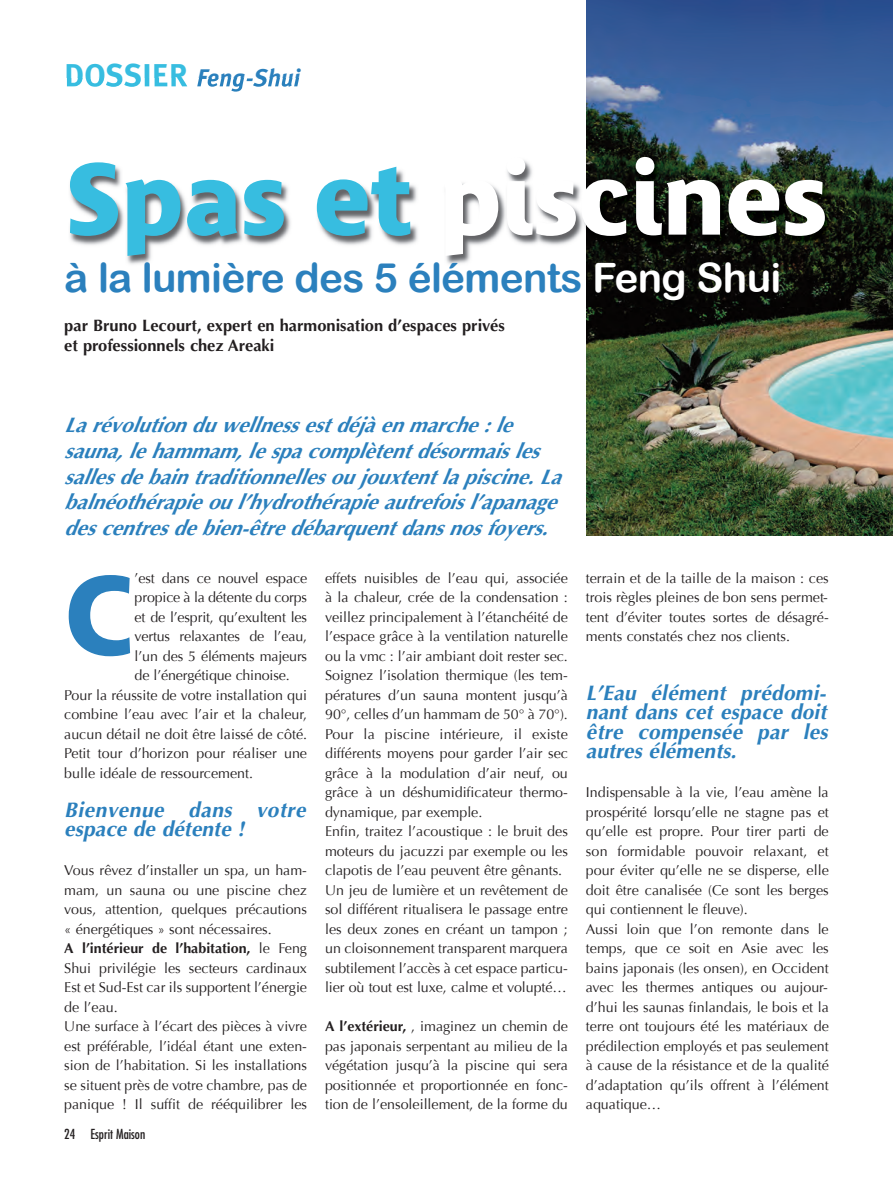
<style>
.page{position:relative;width:893px;height:1190px;background:#fff}
.page>*{position:absolute;margin:0;border:0;box-sizing:border-box;transform-origin:0 0}
.t1{font:700 111px "Bienvenue";color:#2b80bd}
.t2{font:700 100.5px "Bienvenue";color:#fff}
.t3{font:40.5px "Arial Rounded MT Bold";letter-spacing:-.02em;color:#2b80bd}
.t4{font:italic 700 24px "Meta Plus";color:#2b80bd}
.t5{font:italic 700 21px/19.5px "Optima";letter-spacing:-.005em;color:#2b80bd}
.t6{font:700 16.5px/20.2px "Optima";color:#231f20}
.t7{font:14.25px/19.5px "Optima";color:#231f20}
.t8{font:condensed 13.5px "Futura";color:#231f20}
.s1{font-style:normal;font-size:31.5px;color:#37bde0}
.s2{color:#37bde0}
.s3{color:#fff}
.s4{font-weight:700}
</style>
<div class="page">
<img style="left:586px;top:0;width:307px;height:535px">
<img style="left:66px;top:78px;width:827px;height:228px">
<img style="left:67px;top:78px;width:120px;height:9px">
<img style="left:197px;top:78px;width:104px;height:14px">
<h3 class="t4" style="left:64px;top:64px;width:237px"><span class="s1">DOSSIER</span> Feng-Shui</h3>
<h2 class="t2" style="left:66px;top:158px;width:763px"><span class="s2">Spas et</span> piscines</h2>
<h3 class="t3" style="left:64px;top:254px;width:718px">à la lumière des 5 éléments <span class="s3">Feng Shui</span></h3>
<p class="t6" style="left:64px;top:316px;width:442px">par Bruno Lecourt, expert en harmonisation d’espaces privés et professionnels chez Areaki</p>
<p class="t5" style="left:64px;top:414px;width:502px;line-height:25.8px">La révolution du wellness est déjà en marche : le sauna, le hammam, le spa comp lètent désormais les salles de bain traditionnelles ou jouxtent la piscine. La balnéothérapie ou l’hydrothérapie autrefois l’apanage des centres de bien-être débarquent dans nos foyers.</p>
<p class="t7" style="left:135px;top:568px;width:174px">’est dans ce nouvel espace</p>
<p class="t7" style="left:135px;top:588px;width:174px">propice à la détente du corps</p>
<p class="t7" style="left:135px;top:607px;width:174px">et de l’esprit, qu’exultent les</p>
<p class="t7" style="left:135px;top:627px;width:174px">vertus relaxantes de l’eau,</p>
<p class="t7" style="left:135px;top:646px;width:174px">l’un des 5 éléments majeurs</p>
<p class="t7" style="left:135px;top:666px;width:157px">de l’énergétique chinoise.</p>
<p class="t7" style="left:64px;top:685px;width:244px">Pour la réussite de votre installation qui</p>
<p class="t7" style="left:64px;top:705px;width:244px">combine l’eau avec l’air et la chaleur,</p>
<p class="t7" style="left:64px;top:724px;width:244px">aucun détail ne doit être laissé de côté.</p>
<p class="t7" style="left:64px;top:744px;width:244px">Petit tour d’horizon pour réaliser une</p>
<p class="t7" style="left:64px;top:763px;width:190px">bulle idéale de ressourcement.</p>
<h3 class="t5" style="left:64px;top:802px;width:243px">Bienvenue dans votre espace de détente !</h3>
<p class="t7" style="left:64px;top:861px;width:244px">Vous rêvez d’installer un spa, un ham&shy;mam, un sauna ou une piscine chez vous, attention, quelques précautions « énergétiques » sont nécessaires.<br><span class="s4">A l’intérieur de l’habitation,</span> le Feng Shui privilégie les secteurs cardinaux Est et Sud-Est car ils supportent l’énergie de l’eau.<br>Une surface à l’écart des pièces à vivre est préférable, l’idéal étant une exten&shy;sion de l’habitation. Si les installations se situent près de votre chambre, pas de panique ! Il suffit de rééquilibrer les</p>
<h1 class="t1" style="left:64px;top:570px;width:72px">C</h1>
<p class="t8" style="left:64px;top:1128px;width:83px">24 Esprit Maison</p>
<p class="t7" style="left:325px;top:568px;width:244px">effets nuisibles de l’eau qui, associée à la chaleur, crée de la condensation : veillez principalement à l’étanchéité de l’espace grâce à la ventilation naturelle ou la vmc : l’air ambiant doit rester sec.<br>Soignez l’isolation thermique (les tem&shy;pératures d’un sauna montent jusqu’à 90°, celles d’un hammam de 50° à 70°).<br>Pour la piscine intérieure, il existe différents moyens pour garder l’air sec grâce à la modulation d’air neuf, ou grâce à un déshumidificateur thermo&shy;dynamique, par exemple.<br>Enfin, traitez l’acoustique : le bruit des moteurs du jacuzzi par exemple ou les clapotis de l’eau peuvent être gênants.<br>Un jeu de lumière et un revêtement de sol différent ritualisera le passage entre les deux zones en créant un tampon ; un cloisonnement transparent marquera subtilement l’accès à cet espace particu&shy;lier où tout est luxe, calme et volupté…</p>
<p class="t7" style="left:325px;top:1017px;width:244px;text-align:justify"><span class="s4">A l’extérieur,</span> , imaginez un chemin de pas japonais serpentant au milieu de la végétation jusqu’à la piscine qui sera positionnée et proportionnée en fonc&shy;tion de l’ensoleillement, de la forme du</p>
<p class="t7" style="left:586px;top:568px;width:244px;text-align:justify">terrain et de la taille de la maison : ces trois règles pleines de bon sens permet&shy;tent d’éviter toutes sortes de désagré&shy;ments constatés chez nos clients.</p>
<h3 class="t5" style="left:586px;top:685px;width:243px">L’Eau élément prédomi&shy;nant dans cet espace doit être compensée par les autres éléments.</h3>
<p class="t7" style="left:586px;top:783px;width:244px">Indispensable à la vie, l’eau amène la prospérité lorsqu’elle ne stagne pas et qu’elle est propre. Pour tirer parti de son formidable pouvoir relaxant, et pour éviter qu’elle ne se disperse, elle doit être canalisée (Ce sont les berges qui contiennent le fleuve).<br>Aussi loin que l’on remonte dans le temps, que ce soit en Asie avec les bains japonais (les onsen), en Occident avec les thermes antiques ou aujour&shy;d’hui les saunas finlandais, le bois et la terre ont toujours été les matériaux de prédilection employés et pas seulement à cause de la résistance et de la qualité d’adaptation qu’ils offrent à l’élément aquatique…</p>
</div>
